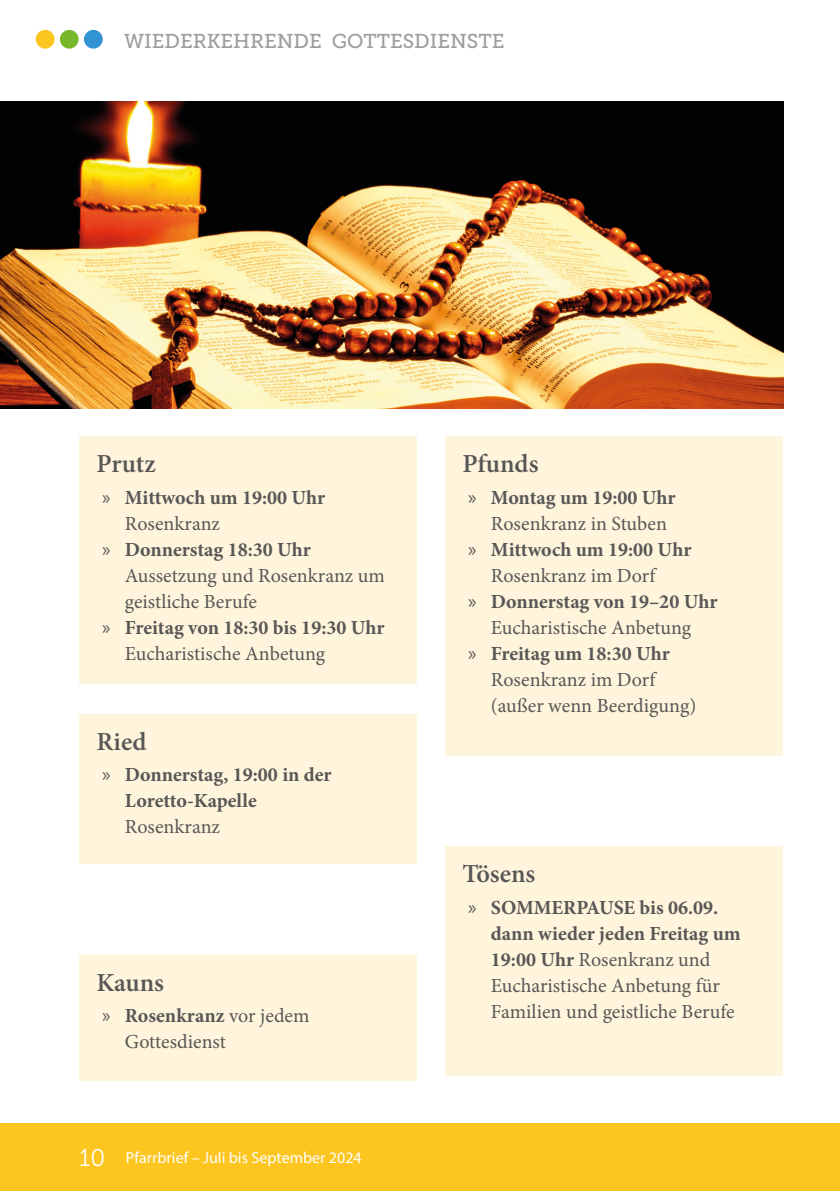
<style>
.page{position:relative;width:840px;height:1191px;background:#fff}
.page>*{position:absolute;margin:0;border:0;box-sizing:border-box;transform-origin:0 0}
.Headline-intext{font:600 26px "Minion Pro";color:#575756}
.t1{font:20px/26px "Minion Pro";color:#575756}
.t2{font:700 20px/26px "Minion Pro";color:#575756}
.Seitenüberschrift-links{font:20px "Museo Slab 500";color:#9d9d9d}
.t3{font:16px "Myriad Pro";color:#fff}
.s1{font-family:"Myriad Pro";font-weight:400}
.s2{font-weight:400}
.s3{font-family:"Myriad Pro"}
.s4{font-weight:700}
.s5{font-family:"Museo Slab 300";font-size:24px}
</style>
<div class="page">
<div style="left:0;top:1123px;width:839px;height:68px;background:#fdc520"></div>
<div style="left:84px;top:30px;width:19px;height:19px;background:#3193d1;border-radius:50%"></div>
<div style="left:60px;top:30px;width:19px;height:19px;background:#76b82a;border-radius:50%"></div>
<div style="left:36px;top:30px;width:19px;height:19px;background:#fdc520;border-radius:50%"></div>
<img style="left:0;top:101px;width:782px;height:307px">
<div style="left:79px;top:714px;width:338px;height:149px;background:#fff4dc"></div>
<div style="left:79px;top:955px;width:338px;height:125px;background:#fff4dc"></div>
<div style="left:445px;top:846px;width:337px;height:229px;background:#fff4dc"></div>
<div style="left:445px;top:436px;width:337px;height:319px;background:#fff4dc"></div>
<div style="left:79px;top:436px;width:338px;height:247px;background:#fff4dc"></div>
<p class="Seitenüberschrift-links" style="left:124px;top:30px;width:381px">WIEDERKEHRENDE GOTTESDIENSTE</p>
<p class="Headline-intext" style="left:96px;top:446px;width:61px">Prutz</p>
<p class="t2" style="left:125px;top:484px;width:202px;text-indent:-23px"><span class="s1">»</span> Mittwoch um 19:00 Uhr<br><span class="s2">Rosenkranz</span></p>
<p class="t1" style="left:125px;top:536px;width:261px;text-indent:-23px"><span class="s3">»</span> <span class="s4">Donnerstag 18:30 Uhr<br></span>Aussetzung und Rosenkranz um geistliche Berufe</p>
<p class="t2" style="left:125px;top:614px;width:261px;text-indent:-23px"><span class="s1">»</span> Freitag von 18:30 bis 19:30 Uhr<br><span class="s2">Eucharistische Anbetung</span></p>
<p class="Headline-intext" style="left:96px;top:723px;width:52px">Ried</p>
<p class="t2" style="left:125px;top:762px;width:208px;text-indent:-23px"><span class="s1">»</span> Donnerstag, 19:00 in der<br>Loretto-Kapelle<br><span class="s2">Rosenkranz</span></p>
<p class="Headline-intext" style="left:96px;top:964px;width:69px">Kauns</p>
<p class="t1" style="left:125px;top:1003px;width:186px;text-indent:-23px"><span class="s3">»</span> <span class="s4">Rosenkranz</span> vor jedem<br>Gottesdienst</p>
<p class="t3" style="left:79px;top:1147px;width:284px"><span class="s5">10</span> Pfarrbrief – Juli bis September 2024</p>
<p class="Headline-intext" style="left:462px;top:446px;width:77px">Pfunds</p>
<p class="t1" style="left:490px;top:484px;width:186px;text-indent:-23px"><span class="s3">»</span> <span class="s4">Montag um 19:00 Uhr<br></span>Rosenkranz in Stuben</p>
<p class="t2" style="left:490px;top:536px;width:202px;text-indent:-23px"><span class="s1">»</span> Mittwoch um 19:00 Uhr<br><span class="s2">Rosenkranz im Dorf</span></p>
<p class="t1" style="left:468px;top:588px;width:250px;text-align:center"><span class="s3">»</span> <span class="s4">Donnerstag von 19–20 Uhr<br></span>Eucharistische Anbetung</p>
<p class="t1" style="left:490px;top:640px;width:207px;text-indent:-23px"><span class="s3">»</span> <span class="s4">Freitag um 18:30 Uhr<br></span>Rosenkranz im Dorf (außer wenn Beerdigung)</p>
<p class="Headline-intext" style="left:462px;top:856px;width:74px">Tösens</p>
<p class="t1" style="left:490px;top:894px;width:251px;text-indent:-23px"><span class="s3">»</span> <span class="s4">SOMMERPAUSE bis 06.09. dann wieder jeden Freitag um<br>19:00 Uhr</span> Rosenkranz und<br>Eucharistische Anbetung für<br>Familien und geistliche Berufe</p>
</div>
